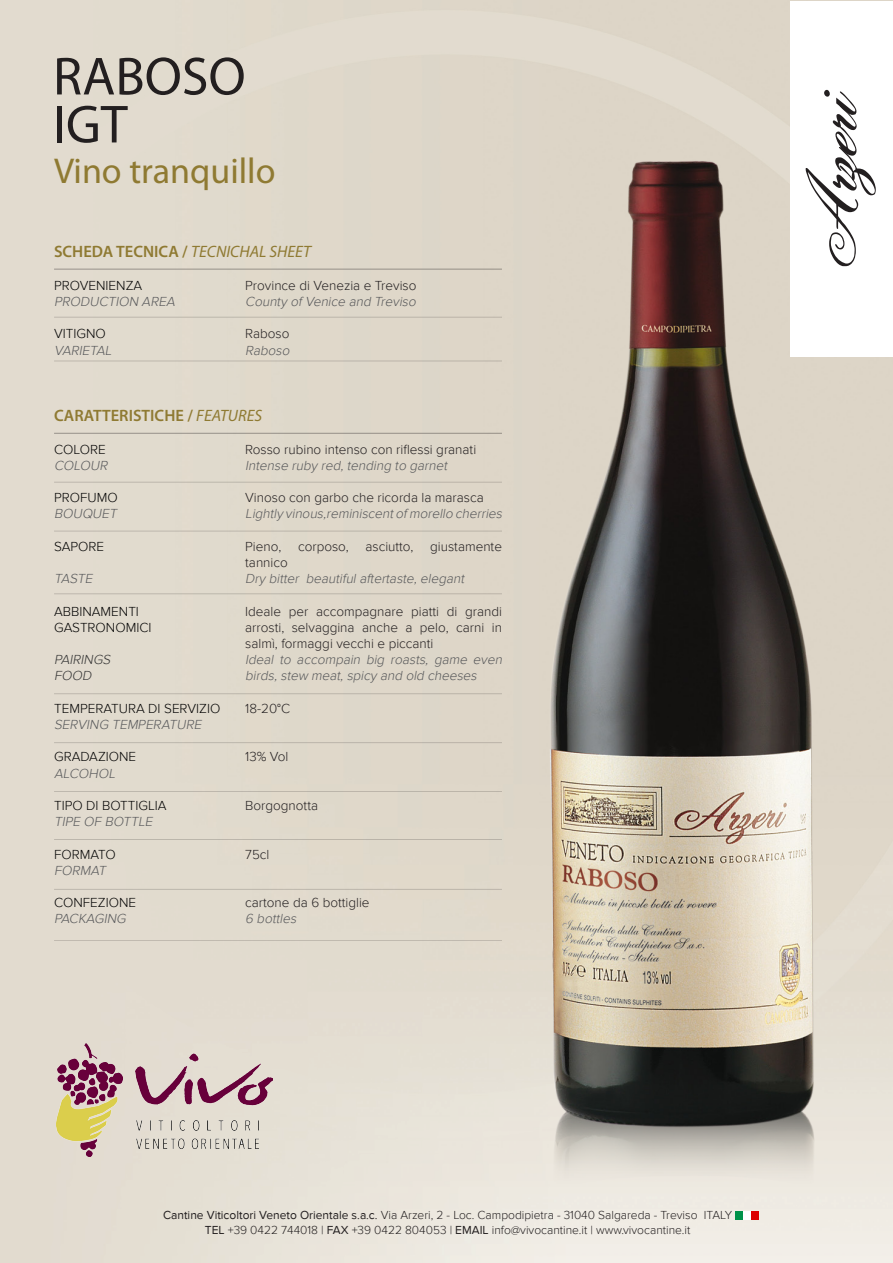
<style>
.page{position:relative;width:893px;height:1263px;background:#fff}
.page>*{position:absolute;margin:0;border:0;box-sizing:border-box;transform-origin:0 0}
.t1{font:54px "Myriad Pro";color:#231f20}
.t2{font:36px "Myriad Pro";color:#8f7a32}
.t3{font:600 16.5px "Myriad Pro";color:#8f7a32}
.t4{font:italic 300 13.5px/16.2px "Proxima Nova";color:#57585a}
.t5{font:300 13.5px/16.2px "Proxima Nova";color:#231f20}
.t6{font:300 13.5px "Proxima Nova";color:#000}
.t7{font:italic 300 13.5px "Proxima Nova";color:#333}
.t8{font:300 12px/14.4px "Proxima Nova";color:#231f20;text-align:center}
.s1{font-weight:400;font-style:italic}
.s2{font-weight:400}
</style>
<div class="page">
<img style="left:1px;top:1px;width:892px;height:1262px">
<img style="left:56px;top:1044px;width:217px;height:112px">
<div style="left:790px;top:1px;width:103px;height:356px;background:#fff"></div>
<svg style="left:824px;top:90px;width:52px;height:176px"></svg>
<img style="left:528px;top:156px;width:311px;height:1080px">
<hr style="left:54px;top:269px;width:448px;height:1px;background:#231f20">
<hr style="left:54px;top:317px;width:448px;height:1px;background:#231f20">
<hr style="left:54px;top:361px;width:448px;height:1px;background:#231f20">
<hr style="left:54px;top:940px;width:448px;height:1px;background:#231f20">
<hr style="left:54px;top:889px;width:448px;height:1px;background:#231f20">
<hr style="left:54px;top:839px;width:448px;height:1px;background:#231f20">
<hr style="left:54px;top:791px;width:448px;height:1px;background:#231f20">
<hr style="left:54px;top:742px;width:448px;height:1px;background:#231f20">
<hr style="left:54px;top:693px;width:448px;height:1px;background:#231f20">
<hr style="left:54px;top:593px;width:448px;height:1px;background:#231f20">
<hr style="left:54px;top:531px;width:448px;height:1px;background:#231f20">
<hr style="left:54px;top:482px;width:448px;height:1px;background:#231f20">
<hr style="left:54px;top:433px;width:448px;height:1px;background:#231f20">
<p class="t1" style="left:53px;top:43px;width:194px">RABOSO</p>
<p class="t1" style="left:53px;top:91px;width:76px">IGT</p>
<p class="t2" style="left:54px;top:149px;width:223px">Vino tranquillo</p>
<p class="t3" style="left:54px;top:241px;width:258px">SCHEDA TECNICA / <span class="s1">TECNICHAL SHEET</span></p>
<p class="t6" style="left:54px;top:278px;width:90px">PROVENIENZA</p>
<p class="t4" style="left:54px;top:293px;width:125px">PRODUCTION AREA</p>
<p class="t6" style="left:54px;top:326px;width:53px">VITIGNO</p>
<p class="t4" style="left:54px;top:342px;width:62px">VARIETAL</p>
<p class="t5" style="left:245px;top:277px;width:173px">Province di Venezia e Treviso</p>
<p class="t4" style="left:245px;top:293px;width:175px">County of Venice and Treviso</p>
<p class="t5" style="left:245px;top:326px;width:46px">Raboso</p>
<p class="t4" style="left:245px;top:342px;width:48px">Raboso</p>
<p class="t3" style="left:54px;top:405px;width:210px">CARATTERISTICHE / <span class="s1">FEATURES</span></p>
<p class="t6" style="left:54px;top:442px;width:53px">COLORE</p>
<p class="t4" style="left:54px;top:457px;width:57px">COLOUR</p>
<p class="t6" style="left:54px;top:490px;width:65px">PROFUMO</p>
<p class="t4" style="left:54px;top:506px;width:67px">BOUQUET</p>
<p class="t6" style="left:54px;top:539px;width:52px">SAPORE</p>
<p class="t4" style="left:54px;top:570px;width:42px">TASTE</p>
<p class="t6" style="left:54px;top:604px;width:86px">ABBINAMENTI</p>
<p class="t6" style="left:54px;top:620px;width:99px">GASTRONOMICI</p>
<p class="t7" style="left:54px;top:652px;width:60px">PAIRINGS</p>
<p class="t7" style="left:54px;top:668px;width:41px">FOOD</p>
<p class="t6" style="left:54px;top:701px;width:168px">TEMPERATURA DI SERVIZIO</p>
<p class="t4" style="left:54px;top:716px;width:151px">SERVING TEMPERATURE</p>
<p class="t6" style="left:54px;top:749px;width:84px">GRADAZIONE</p>
<p class="t4" style="left:54px;top:765px;width:65px">ALCOHOL</p>
<p class="t6" style="left:54px;top:798px;width:114px">TIPO DI BOTTIGLIA</p>
<p class="t4" style="left:54px;top:813px;width:103px">TIPE OF BOTTLE</p>
<p class="t6" style="left:54px;top:847px;width:63px">FORMATO</p>
<p class="t4" style="left:54px;top:862px;width:56px">FORMAT</p>
<p class="t6" style="left:54px;top:895px;width:83px">CONFEZIONE</p>
<p class="t4" style="left:54px;top:911px;width:76px">PACKAGING</p>
<p class="t5" style="left:245px;top:441px;width:232px">Rosso rubino intenso con riflessi granati</p>
<p class="t4" style="left:245px;top:457px;width:206px">Intense ruby red, tending to garnet</p>
<p class="t5" style="left:245px;top:489px;width:240px">Vinoso con garbo che ricorda la marasca</p>
<p class="t4" style="left:245px;top:506px;width:261px">Lightly vinous,reminiscentof morello cherries</p>
<p class="t5" style="left:245px;top:538px;width:258px">Pieno, corposo, asciutto, giustamente tannico</p>
<p class="t4" style="left:245px;top:570px;width:223px">Dry bitter beautiful aftertaste, elegant</p>
<p class="t5" style="left:245px;top:603px;width:258px;text-align:justify">Ideale per accompagnare piatti di grandi arrosti, selvaggina anche a pelo, carni in salmì, formaggi vecchi e piccanti</p>
<p class="t4" style="left:245px;top:651px;width:261px">Ideal to accompain big roasts, game even birds, stew meat, spicy and old cheeses</p>
<p class="t5" style="left:245px;top:700px;width:46px">18-20°C</p>
<p class="t5" style="left:245px;top:749px;width:45px">13% Vol</p>
<p class="t5" style="left:245px;top:797px;width:74px">Borgognotta</p>
<p class="t5" style="left:245px;top:846px;width:26px">75cl</p>
<p class="t5" style="left:245px;top:894px;width:126px">cartone da 6 bottiglie</p>
<p class="t4" style="left:245px;top:911px;width:55px">6 bottles</p>
<p class="t8" style="left:163px;top:1208px;width:570px"><span class="s2">Cantine Viticoltori Veneto Orientale s.a.c.</span> Via Arzeri, 2 - Loc. Campodipietra - 31040 Salgareda - Treviso ITALY<br><span class="s2">TEL</span> +39 0422 744018 | <span class="s2">FAX</span> +39 0422 804053 | <span class="s2">EMAIL</span> info@vivocantine.it | www.vivocantine.it</p>
</div>
